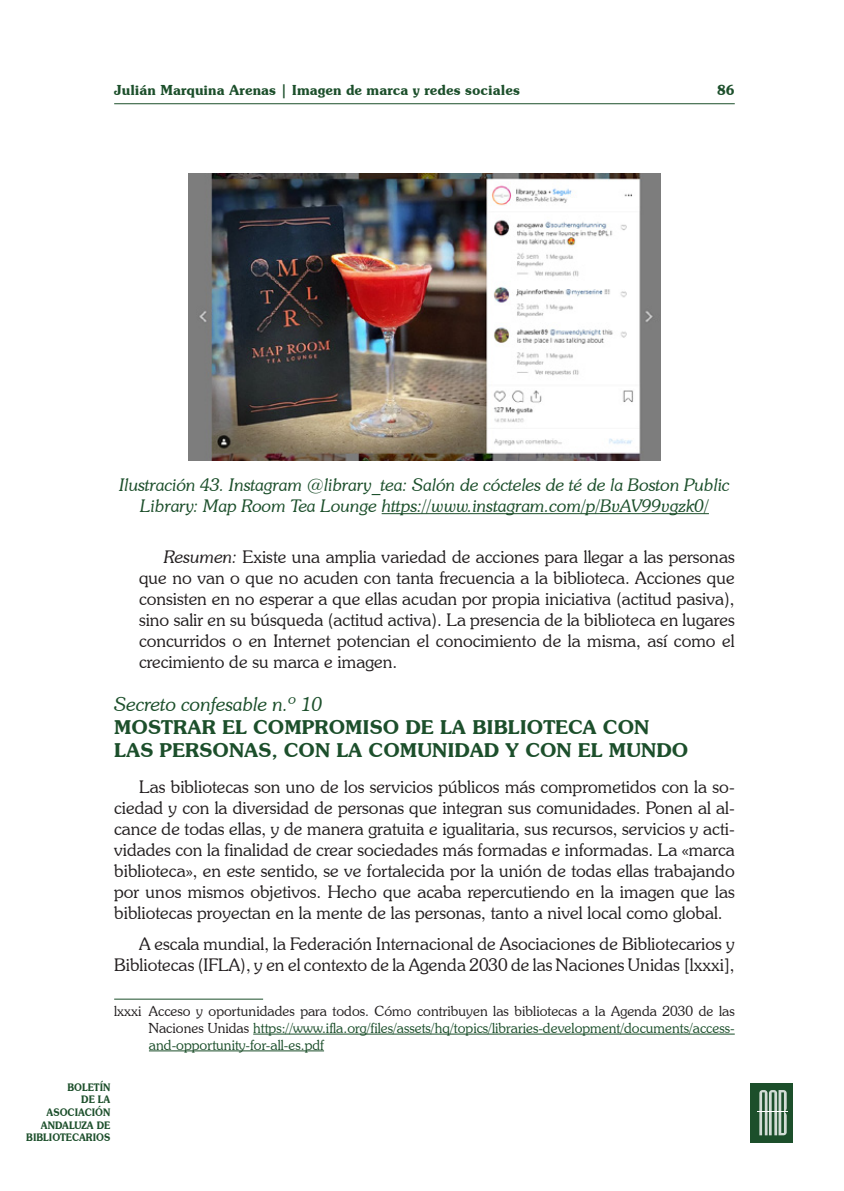
<style>
.page{position:relative;width:844px;height:1191px;background:#fff}
.page>*{position:absolute;margin:0;border:0;box-sizing:border-box;transform-origin:0 0}
.t1{font:600 19.25px/23.1px "Souvenir IT Cby BT";color:#1c4f2b}
.t2{font:italic 300 19.25px "Souvenir IT Cby BT";color:#1c4f2b}
.t3{font:300 17.5px/21px "Souvenir IT Cby BT";color:#231f20;text-align:justify}
.t4{font:italic 300 17.5px/21px "Souvenir IT Cby BT";color:#1c4f2b;text-align:center}
.t5{font:300 14px/16.8px "Souvenir IT Cby BT";color:#1c4f2b;text-align:justify}
.t6{font:600 14px "Souvenir IT Cby BT";color:#1c4f2b}
.t7{font:600 10.5px/12.6px "Souvenir IT Cby BT";color:#1c4f2b;text-align:right;scale:.88 1}
.s1{font-style:italic}
.s2{color:#231f20}
</style>
<div class="page">
<div style="left:750px;top:1083px;width:42px;height:59px;background:#1c4f2b"></div>
<svg style="left:759px;top:1090px;width:27px;height:45px"></svg>
<hr style="left:756px;top:1111px;width:31px;height:1px;background:#fff">
<hr style="left:114px;top:103px;width:620px;height:1px;background:#1c4f2b">
<hr style="left:381px;top:513px;width:327px;height:1px;background:#1c4f2b">
<img style="left:189px;top:174px;width:471px;height:286px">
<hr style="left:114px;top:998px;width:149px;height:1px;background:#1c4f2b">
<hr style="left:253px;top:1033px;width:481px;height:1px;background:#1c4f2b">
<hr style="left:149px;top:1050px;width:175px;height:1px;background:#1c4f2b">
<p class="t6" style="left:114px;top:81px;width:407px">Julián Marquina Arenas | Imagen de marca y redes sociales</p>
<p class="t6" style="left:717px;top:81px;width:19px">86</p>
<p class="t4" style="left:119px;top:474px;width:611px">Ilustración 43. Instagram @library_tea: Salón de cócteles de té de la Boston Public<br>Library: Map Room Tea Lounge https://www.instagram.com/p/BvAV99vgzk0/</p>
<p class="t3" style="left:139px;top:546px;width:597px;text-indent:25px"><span class="s1">Resumen:</span> Existe una amplia variedad de acciones para llegar a las personas que no van o que no acuden con tanta frecuencia a la biblioteca. Acciones que consisten en no esperar a que ellas acudan por propia iniciativa (actitud pasiva), sino salir en su búsqueda (actitud activa). La presencia de la biblioteca en lugares concurridos o en Internet potencian el conocimiento de la misma, así como el crecimiento de su marca e imagen.</p>
<p class="t2" style="left:114px;top:692px;width:210px">Secreto confesable n.º 10</p>
<p class="t1" style="left:114px;top:715px;width:575px">MOSTRAR EL COMPROMISO DE LA BIBLIOTECA CON<br>LAS PERSONAS, CON LA COMUNIDAD Y CON EL MUNDO</p>
<p class="t3" style="left:114px;top:776px;width:622px;text-indent:25px">Las bibliotecas son uno de los servicios públicos más comprometidos con la so&shy;ciedad y con la diversidad de personas que integran sus comunidades. Ponen al al&shy;cance de todas ellas, y de manera gratuita e igualitaria, sus recursos, servicios y acti&shy;vidades con la finalidad de crear sociedades más formadas e informadas. La «marca biblioteca», en este sentido, se ve fortalecida por la unión de todas ellas trabajando por unos mismos objetivos. Hecho que acaba repercutiendo en la imagen que las bibliotecas proyectan en la mente de las personas, tanto a nivel local como global.</p>
<p class="t3" style="left:114px;top:933px;width:622px;text-align:right">A escala mundial, la Federación Internacional de Asociaciones de Bibliotecarios y<br>Bibliotecas (IFLA), y en el contexto de la Agenda 2030 de las Naciones Unidas [lxxxi],</p>
<p class="t5" style="left:149px;top:1002px;width:587px;text-indent:-35px"><span class="s2">lxxxi Acceso y oportunidades para todos. Cómo contribuyen las bibliotecas a la Agenda 2030 de las Naciones Unidas</span> https://www.ifla.org/files/assets/hq/topics/libraries-development/documents/access&shy;and-opportunity-for-all-es.pdf</p>
<p class="t7" style="left:26px;top:1080px;width:97px">BOLETÍN<br>DE LA<br>ASOCIACIÓN<br>ANDALUZA DE<br>BIBLIOTECARIOS</p>
</div>
